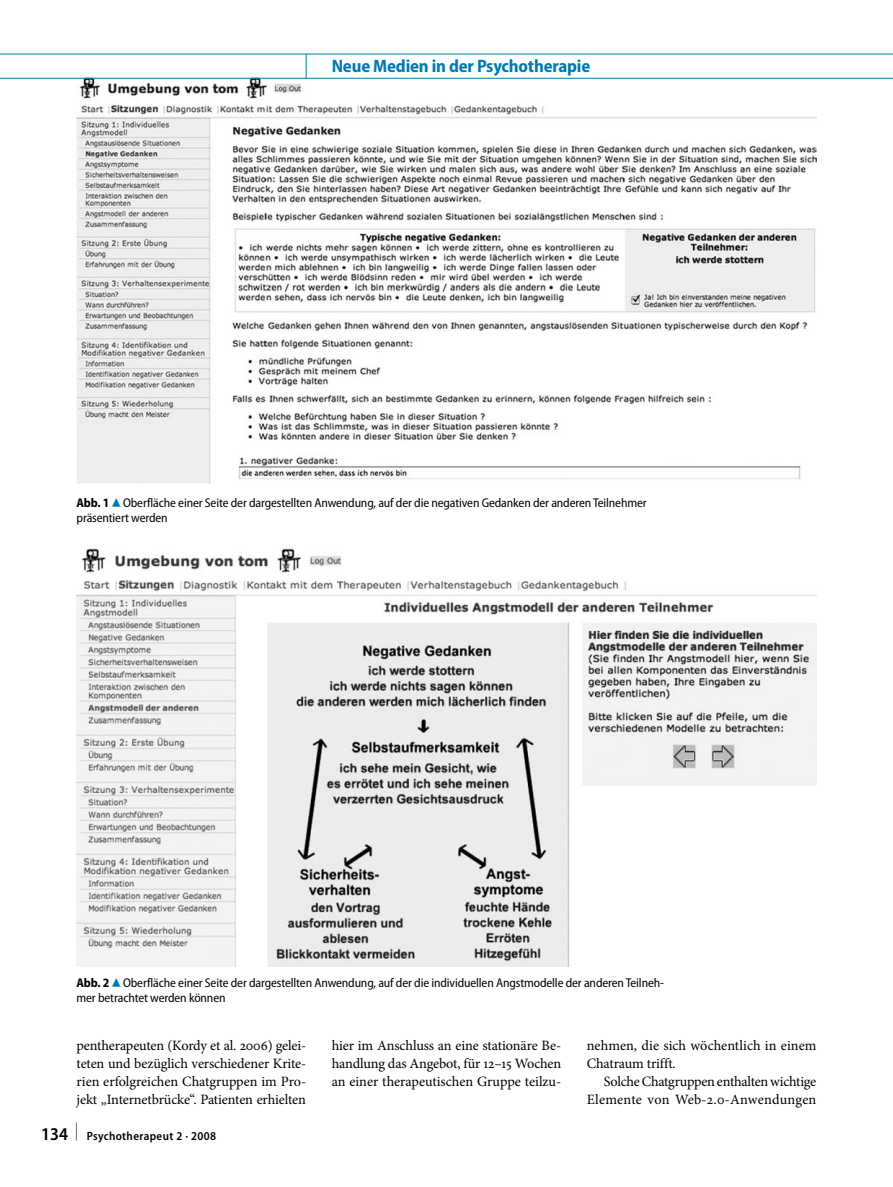
<style>
.page{position:relative;width:893px;height:1187px;background:#fff}
.page>*{position:absolute;margin:0;border:0;box-sizing:border-box;transform-origin:0 0}
.t1{font:700 semi-condensed 18px "Myriad Pro";letter-spacing:-.01em;color:#007baf}
._010_fliesstext_mit{font:14.25px/18px "Minion Pro";letter-spacing:-.005em;color:#000;text-align:justify}
._024_abb_legende{font:semi-condensed 12.75px/15px "Myriad Pro";letter-spacing:-.01em;color:#000}
.t2{font:600 semi-condensed 12px "Myriad Pro";letter-spacing:.03em;color:#000}
.s1{font-weight:700}
.s2{font-family:"S Buttons";font-stretch:normal;font-size:14.25px;color:#007baf}
.s3{font-size:18px}
</style>
<div class="page">
<img style="left:77px;top:79px;width:739px;height:405px">
<img style="left:77px;top:548px;width:739px;height:418px">
<hr style="left:0;top:54px;width:893px;height:1px;background:#007baf">
<hr style="left:0;top:78px;width:893px;height:1px;background:#007baf">
<svg style="left:306px;top:54px;width:1px;height:25px"></svg>
<p class="t1" style="left:332px;top:56px;width:260px">Neue Medien in der Psychotherapie</p>
<p class="_024_abb_legende" style="left:77px;top:495px;width:572px"><span class="s1">Abb. 1</span><span class="s2">8</span>Oberfläche einer Seite der dargestellten Anwendung, auf der die negativen Gedanken der anderen Teilnehmer präsentiert werden</p>
<p class="_024_abb_legende" style="left:77px;top:975px;width:589px"><span class="s1">Abb. 2</span><span class="s2">8</span>Oberfläche einer Seite der dargestellten Anwendung, auf der die individuellen Angstmodelle der anderen Teilneh&shy;mer betrachtet werden können</p>
<p class="_010_fliesstext_mit" style="left:77px;top:1036px;width:231px">pentherapeuten (Kordy et al. 2006) gelei&shy;teten und bezüglich verschiedener Krite&shy;rien erfolgreichen Chatgruppen im Pro&shy;jekt „Internetbrücke“. Patienten erhielten</p>
<p class="_010_fliesstext_mit" style="left:332px;top:1036px;width:231px">hier im Anschluss an eine stationäre Be&shy;handlung das Angebot, für 12–15 Wochen an einer therapeutischen Gruppe teilzu-</p>
<p class="_010_fliesstext_mit" style="left:587px;top:1036px;width:231px">nehmen, die sich wöchentlich in einem<br>Chatraum trifft.</p>
<p class="_010_fliesstext_mit" style="left:587px;top:1072px;width:231px;text-align:right">Solche Chatgruppen enthalten wichtige<br>Elemente von Web-2.0-Anwendungen</p>
<p class="t2" style="left:41px;top:1129px;width:176px"><span class="s3">134 </span><sup>|</sup> Psychotherapeut 2 · 2008</p>
</div>
